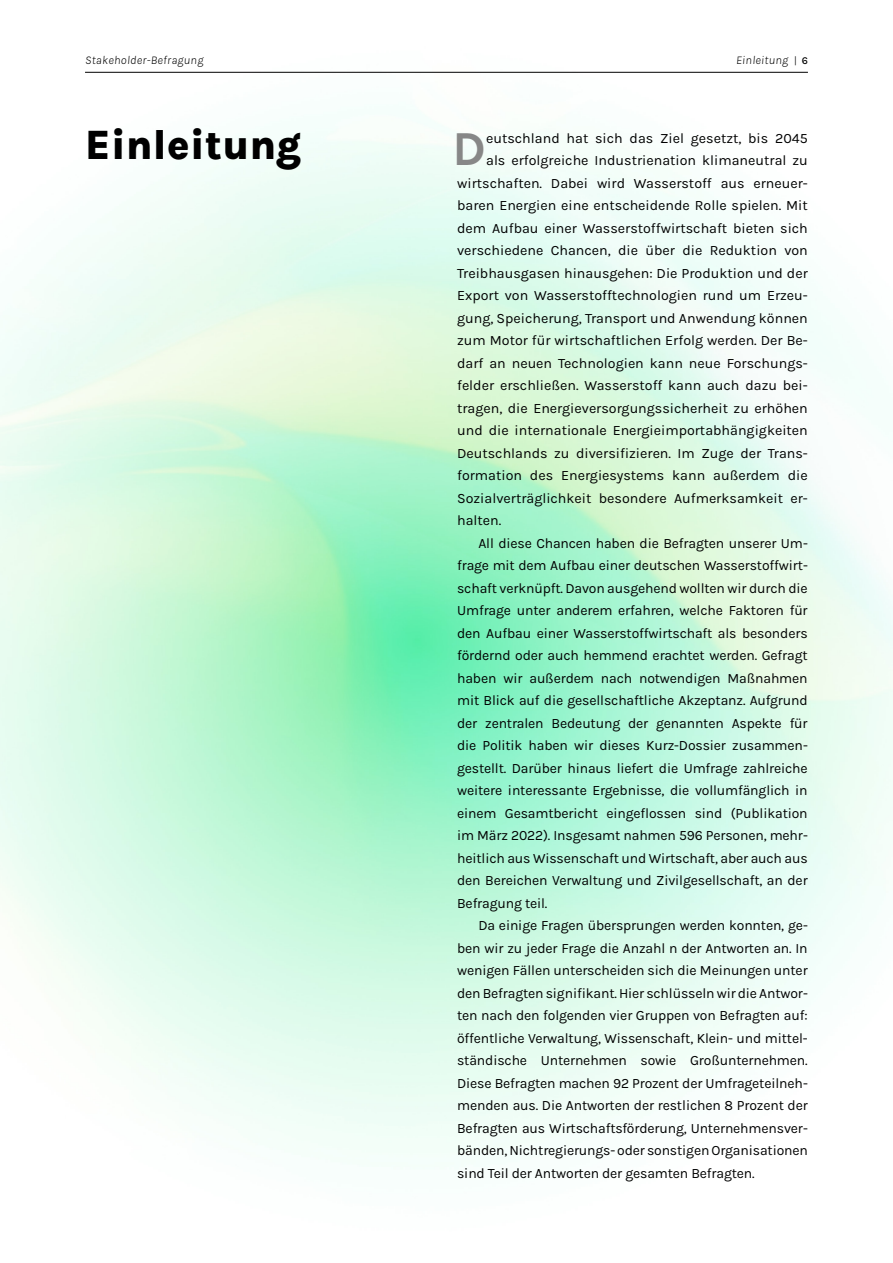
<style>
.page{position:relative;width:893px;height:1263px;background:#fff}
.page>*{position:absolute;margin:0;border:0;box-sizing:border-box;transform-origin:0 0}
.Fließtext_9_5_15{font:700 48.9px "Karla";color:#878787}
.Überschrift_H1_mitti{font:800 42px "Karla";color:#000}
.Fließtext_9_5_15_mit{font:14.25px/22.5px "Karla";letter-spacing:-.01em;color:#000;text-align:justify}
.Fließtext_9_5_15-2{font:14.25px "Karla";color:#000}
.Überschrift_H1_mitti-2{font:italic 300 12px "Karla";letter-spacing:.025em;color:#000}
.s1{font-style:normal;font-size:10.5px}
.s2{font-weight:500;font-style:normal;font-size:10.5px}
</style>
<div class="page">
<img style="left:0;top:71px;width:893px;height:1084px">
<hr style="left:85px;top:72px;width:723px;height:1px;background:#000">
<p class="Überschrift_H1_mitti-2" style="left:85px;top:52px;width:120px">Stakeholder-Befragung</p>
<p class="Überschrift_H1_mitti-2" style="left:736px;top:52px;width:73px">Einleitung <span class="s1">|</span> <span class="s2">6</span></p>
<p class="Überschrift_H1_mitti" style="left:85px;top:116px;width:218px">Einleitung</p>
<p class="Fließtext_9_5_15" style="left:453px;top:116px;width:35px">D</p>
<p class="Fließtext_9_5_15-2" style="left:486px;top:129px;width:323px">eutschland hat sich das Ziel gesetzt, bis 2045</p>
<p class="Fließtext_9_5_15-2" style="left:486px;top:151px;width:323px">als erfolgreiche Industrienation klimaneutral zu</p>
<p class="Fließtext_9_5_15-2" style="left:457px;top:174px;width:352px">wirtschaften. Dabei wird Wasserstoff aus erneuer-</p>
<p class="Fließtext_9_5_15-2" style="left:457px;top:196px;width:352px">baren Energien eine entscheidende Rolle spielen. Mit</p>
<p class="Fließtext_9_5_15-2" style="left:457px;top:219px;width:352px">dem Aufbau einer Wasserstoffwirtschaft bieten sich</p>
<p class="Fließtext_9_5_15-2" style="left:457px;top:241px;width:352px">verschiedene Chancen, die über die Reduktion von</p>
<p class="Fließtext_9_5_15-2" style="left:457px;top:264px;width:352px">Treibhausgasen hinausgehen: Die Produktion und der</p>
<p class="Fließtext_9_5_15-2" style="left:457px;top:286px;width:352px">Export von Wasserstofftechnologien rund um Erzeu-</p>
<p class="Fließtext_9_5_15-2" style="left:457px;top:309px;width:352px">gung, Speicherung, Transport und Anwendung können</p>
<p class="Fließtext_9_5_15-2" style="left:457px;top:331px;width:352px">zum Motor für wirtschaftlichen Erfolg werden. Der Be-</p>
<p class="Fließtext_9_5_15-2" style="left:457px;top:354px;width:352px">darf an neuen Technologien kann neue Forschungs-</p>
<p class="Fließtext_9_5_15-2" style="left:457px;top:376px;width:352px">felder erschließen. Wasserstoff kann auch dazu bei-</p>
<p class="Fließtext_9_5_15-2" style="left:457px;top:399px;width:352px">tragen, die Energieversorgungssicherheit zu erhöhen</p>
<p class="Fließtext_9_5_15-2" style="left:457px;top:421px;width:352px">und die internationale Energieimportabhängigkeiten</p>
<p class="Fließtext_9_5_15-2" style="left:457px;top:444px;width:352px">Deutschlands zu diversifizieren. Im Zuge der Trans-</p>
<p class="Fließtext_9_5_15-2" style="left:457px;top:466px;width:352px">formation des Energiesystems kann außerdem die</p>
<p class="Fließtext_9_5_15-2" style="left:457px;top:489px;width:352px">Sozialverträglichkeit besondere Aufmerksamkeit er-</p>
<p class="Fließtext_9_5_15-2" style="left:457px;top:511px;width:46px">halten.</p>
<p class="Fließtext_9_5_15_mit" style="left:457px;top:531px;width:352px;text-indent:21px">All diese Chancen haben die Befragten unserer Um&shy;frage mit dem Aufbau einer deutschen Wasserstoffwirt&shy;schaft verknüpft. Davon ausgehend wollten wir durch die Umfrage unter anderem erfahren, welche Faktoren für den Aufbau einer Wasserstoffwirtschaft als besonders fördernd oder auch hemmend erachtet werden. Gefragt haben wir außerdem nach notwendigen Maßnahmen mit Blick auf die gesellschaftliche Akzeptanz. Aufgrund der zentralen Bedeutung der genannten Aspekte für die Politik haben wir dieses Kurz-Dossier zusammen&shy;gestellt. Darüber hinaus liefert die Umfrage zahlreiche weitere interessante Ergebnisse, die vollumfänglich in einem Gesamtbericht eingeflossen sind (Publikation im März 2022). Insgesamt nahmen 596 Personen, mehr&shy;heitlich aus Wissenschaft und Wirtschaft, aber auch aus den Bereichen Verwaltung und Zivilgesellschaft, an der Befragung teil.</p>
<p class="Fließtext_9_5_15_mit" style="left:457px;top:914px;width:352px;text-indent:21px">Da einige Fragen übersprungen werden konnten, ge&shy;ben wir zu jeder Frage die Anzahl n der Antworten an. In wenigen Fällen unterscheiden sich die Meinungen unter den Befragten signifikant. Hier schlüsseln wir die Antwor&shy;ten nach den folgenden vier Gruppen von Befragten auf: öffentliche Verwaltung, Wissenschaft, Klein- und mittel&shy;ständische Unternehmen sowie Großunternehmen.<br>Diese Befragten machen 92 Prozent der Umfrageteilneh&shy;menden aus. Die Antworten der restlichen 8 Prozent der Befragten aus Wirtschaftsförderung, Unternehmensver&shy;bänden, Nichtregierungs- oder sonstigen Organisationen sind Teil der Antworten der gesamten Befragten.</p>
</div>
